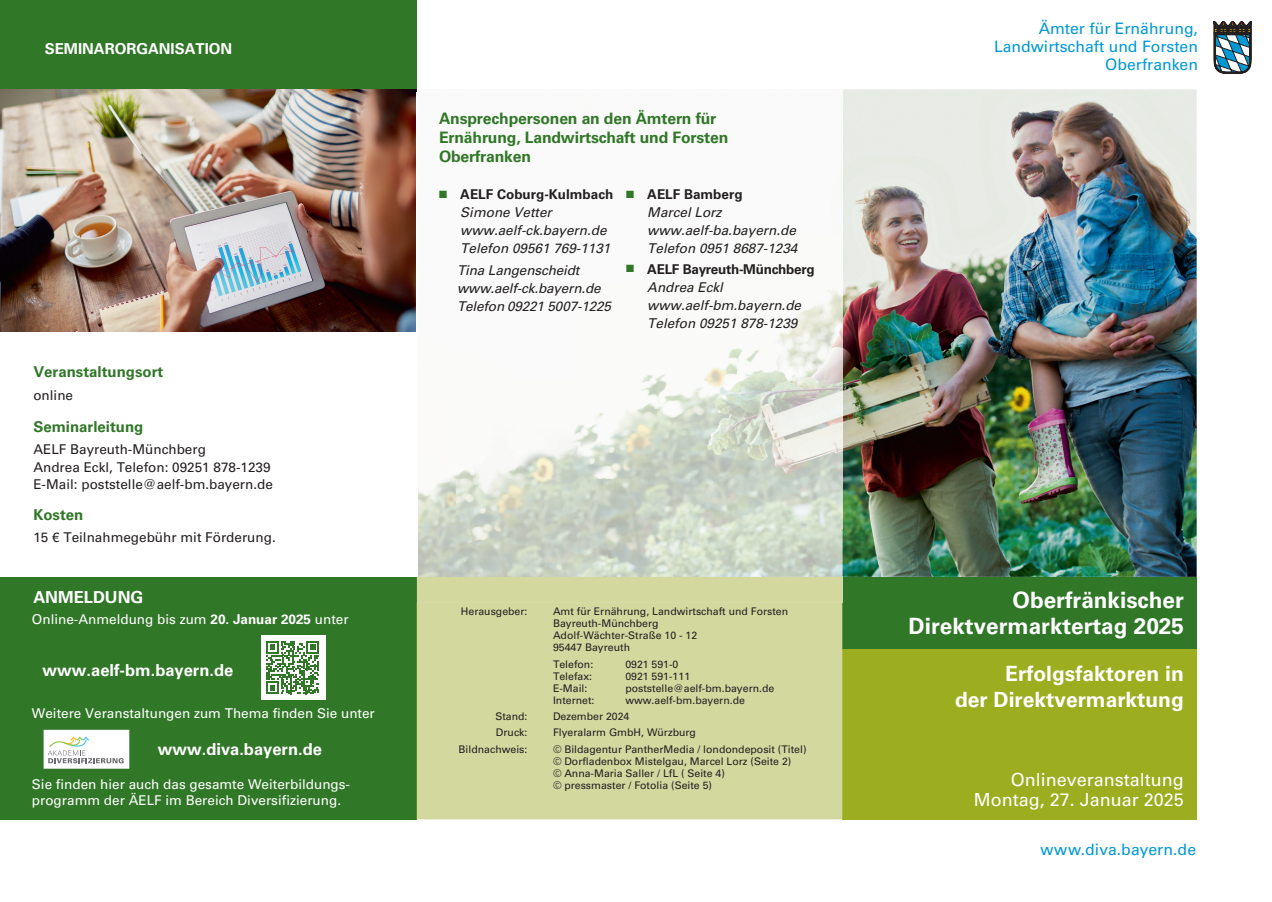
<style>
.page{position:relative;width:1272px;height:902px;background:#fff}
.page>*{position:absolute;margin:0;border:0;box-sizing:border-box;transform-origin:0 0}
.t1{font:700 22.5px/25.5px "Univers LT Pro 65";color:#fff;text-align:right}
.t2{font:700 21px/25.2px "Univers LT Pro 65";color:#fff;text-align:right}
.t3{font:18px/19.5px "Univers LT Pro 55 Roman";color:#fff;text-align:right}
.t4{font:700 16.5px "Univers LT Pro 65";color:#fff}
.t5{font:700 15.75px/18.9px "Univers LT Pro 65";letter-spacing:-.01em;color:#317728}
.t6{font:15.75px/18px "Univers LT Pro 55 Roman";color:#0099d5;text-align:right}
.t7{font:700 15px "Univers LT Pro 65";color:#317728}
.t8{font:700 15px "Univers LT Pro 65";color:#fff}
.t9{font:italic 13.5px/18px "Univers LT Pro 55";color:#231f20}
.t10{font:13.5px/16.5px "Univers LT Pro 55 Roman";color:#fff}
.t11{font:13.5px/18px "Univers LT Pro 55 Roman";color:#231f20}
.t12{font:700 13.5px "Univers LT Pro 65";color:#231f20}
.t13{font:700 13.5px "Univers LT Pro 65";letter-spacing:-.02em;color:#231f20}
.t14{font:10.5px/12px "Univers LT Pro 55 Roman";color:#231f20}
.s1{font-family:"Univers LT Pro 65";font-weight:700}
.s2{color:#317728}
</style>
<div class="page">
<img style="left:842px;top:89px;width:354px;height:488px">
<svg style="left:1213px;top:21px;width:38px;height:52px"></svg>
<div style="left:842px;top:577px;width:354px;height:72px;background:#317728"></div>
<div style="left:842px;top:649px;width:354px;height:170px;background:#9dad20"></div>
<div style="left:0;top:0;width:417px;height:89px;background:#317728"></div>
<div style="left:0;top:577px;width:417px;height:242px;background:#317728"></div>
<img style="left:0;top:89px;width:417px;height:243px">
<div style="left:261px;top:635px;width:64px;height:64px;background:#fff"></div>
<svg style="left:266px;top:641px;width:53px;height:53px"></svg>
<div style="left:45px;top:731px;width:82px;height:35px;background:#fff"></div>
<svg style="left:49px;top:736px;width:75px;height:27px"></svg>
<div style="left:44px;top:729px;width:85px;height:39px;border:4px solid #fff"></div>
<svg style="left:417px;top:289px;width:425px;height:288px"></svg>
<div style="left:417px;top:603px;width:425px;height:216px;background:#d3d89f"></div>
<div style="left:417px;top:577px;width:425px;height:26px;background:#d3d89f"></div>
<h3 class="t8" style="left:45px;top:40px;width:189px">SEMINARORGANISATION</h3>
<h3 class="t7" style="left:33px;top:362px;width:132px">Veranstaltungsort</h3>
<p class="t11" style="left:33px;top:386px;width:41px">online</p>
<h3 class="t7" style="left:33px;top:417px;width:112px">Seminarleitung</h3>
<p class="t11" style="left:33px;top:440px;width:239px">AELF Bayreuth-Münchberg<br>Andrea Eckl, Telefon: 09251 878-1239</p>
<p class="t11" style="left:33px;top:474px;width:241px">E-Mail: poststelle@aelf-bm.bayern.de</p>
<h3 class="t7" style="left:33px;top:506px;width:52px">Kosten</h3>
<p class="t11" style="left:33px;top:528px;width:244px">15 € Teilnahmegebühr mit Förderung.</p>
<h3 class="t4" style="left:33px;top:587px;width:112px">ANMELDUNG</h3>
<p class="t10" style="left:32px;top:611px;width:318px">Online-Anmeldung bis zum <span class="s1">20. Januar 2025</span> unter</p>
<h3 class="t4" style="left:43px;top:660px;width:192px">www.aelf-bm.bayern.de</h3>
<p class="t10" style="left:32px;top:704px;width:344px">Weitere Veranstaltungen zum Thema finden Sie unter</p>
<h3 class="t4" style="left:158px;top:739px;width:166px">www.diva.bayern.de</h3>
<p class="t10" style="left:32px;top:775px;width:320px">Sie finden hier auch das gesamte Weiterbildungs&shy;programm der ÄELF im Bereich Diversifizierung.</p>
<h3 class="t5" style="left:439px;top:109px;width:291px">Ansprechpersonen an den Ämtern für<br>Ernährung, Landwirtschaft und Forsten<br>Oberfranken</h3>
<p class="t12" style="left:439px;top:186px;width:176px"><span class="s2">■</span> AELF Coburg-Kulmbach</p>
<p class="t9" style="left:460px;top:203px;width:152px">Simone Vetter www.aelf-ck.bayern.de<br>Telefon 09561 769-1131</p>
<p class="t9" style="left:457px;top:262px;width:155px">Tina Langenscheidt www.aelf-ck.bayern.de<br>Telefon 09221 5007-1225</p>
<p class="t12" style="left:626px;top:186px;width:118px"><span class="s2">■</span> AELF Bamberg</p>
<p class="t9" style="left:647px;top:203px;width:152px">Marcel Lorz www.aelf-ba.bayern.de<br>Telefon 0951 8687-1234</p>
<p class="t13" style="left:626px;top:261px;width:190px"><span class="s2">■</span> AELF Bayreuth-Münchberg</p>
<p class="t9" style="left:647px;top:278px;width:155px">Andrea Eckl www.aelf-bm.bayern.de<br>Telefon 09251 878-1239</p>
<p class="t14" style="left:461px;top:605px;width:68px">Herausgeber:</p>
<p class="t14" style="left:553px;top:605px;width:237px">Amt für Ernährung, Landwirtschaft und Forsten<br>Bayreuth-Münchberg<br>Adolf-Wächter-Straße 10 - 12<br>95447 Bayreuth</p>
<p class="t14" style="left:553px;top:658px;width:42px">Telefon:</p>
<p class="t14" style="left:625px;top:658px;width:55px">0921 591-0</p>
<p class="t14" style="left:553px;top:670px;width:41px">Telefax:</p>
<p class="t14" style="left:625px;top:670px;width:66px">0921 591-111</p>
<p class="t14" style="left:553px;top:682px;width:36px">E-Mail:</p>
<p class="t14" style="left:625px;top:682px;width:150px">poststelle@aelf-bm.bayern.de</p>
<p class="t14" style="left:553px;top:694px;width:43px">Internet:</p>
<p class="t14" style="left:625px;top:694px;width:121px">www.aelf-bm.bayern.de</p>
<p class="t14" style="left:495px;top:710px;width:34px">Stand:</p>
<p class="t14" style="left:553px;top:710px;width:78px">Dezember 2024</p>
<p class="t14" style="left:496px;top:726px;width:33px">Druck:</p>
<p class="t14" style="left:553px;top:726px;width:144px">Flyeralarm GmbH, Würzburg</p>
<p class="t14" style="left:458px;top:742px;width:70px">Bildnachweis:</p>
<p class="t14" style="left:553px;top:742px;width:255px">© Bildagentur PantherMedia / londondeposit (Titel) © Dorfladenbox Mistelgau, Marcel Lorz (Seite 2)<br>© Anna-Maria Saller / LfL ( Seite 4)<br>© pressmaster / Fotolia (Seite 5)</p>
<h3 class="t6" style="left:994px;top:19px;width:205px">Ämter für Ernährung,<br>Landwirtschaft und Forsten<br>Oberfranken</h3>
<h1 class="t1" style="left:908px;top:587px;width:277px">Oberfränkischer<br>Direktvermarktertag 2025</h1>
<h2 class="t2" style="left:955px;top:661px;width:230px">Erfolgsfaktoren in<br>der Direktvermarktung</h2>
<h3 class="t3" style="left:973px;top:770px;width:212px">Onlineveranstaltung<br>Montag, 27. Januar 2025</h3>
<h3 class="t6" style="left:1040px;top:840px;width:157px">www.diva.bayern.de</h3>
</div>
